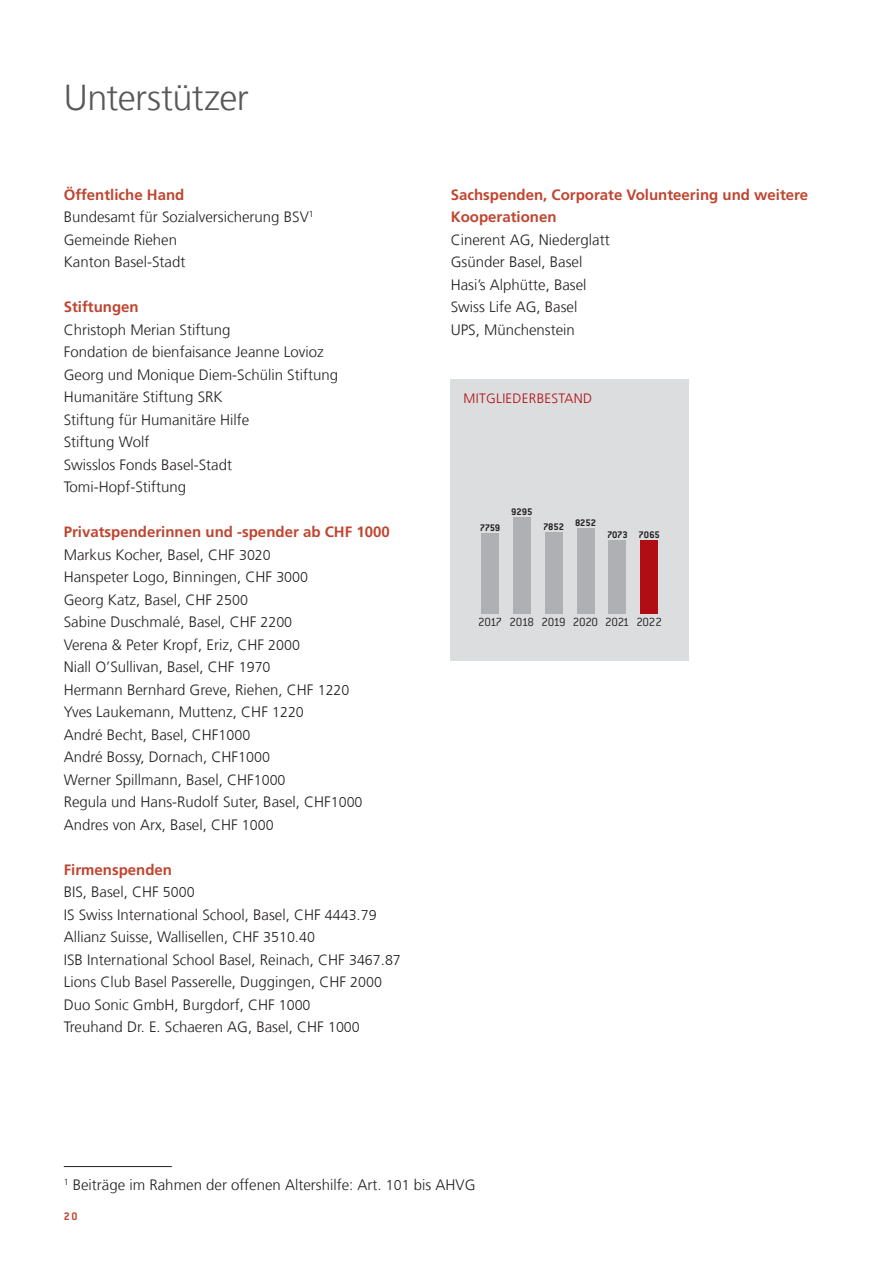
<style>
.page{position:relative;width:893px;height:1263px;background:#fff}
.page>*{position:absolute;margin:0;border:0;box-sizing:border-box;transform-origin:0 0}
.t1{font:300 36px "Frutiger LT Com";letter-spacing:-.015em;color:#57585a}
.t2{font:300 15px/22.5px "Frutiger LT Com";color:#231f20}
.t3{font:700 15px/22.5px "Frutiger LT Com";color:#bf4530}
.t4{font:300 13.5px "Frutiger LT Com";letter-spacing:.02em;color:#b00d15}
.t5{font:300 12.9px "Conduit ITC Std";letter-spacing:-.03em;color:#231f20}
.t6{font:700 12px "Conduit ITC Std";color:#bf4530}
.t7{font:700 10.5px "Conduit ITC Std";letter-spacing:-.01em;color:#231f20}
.s1{font-weight:700;color:#bf4530}
.s2{font-size:14.25px}
</style>
<div class="page">
<hr style="left:64px;top:1166px;width:108px;height:1px;background:#231f20">
<div style="left:451px;top:380px;width:238px;height:281px;background:#dcdddf"></div>
<div style="left:481px;top:533px;width:18px;height:81px;background:#afb0b4"></div>
<div style="left:513px;top:517px;width:17px;height:97px;background:#afb0b4"></div>
<div style="left:545px;top:532px;width:17px;height:82px;background:#afb0b4"></div>
<div style="left:577px;top:528px;width:17px;height:86px;background:#afb0b4"></div>
<div style="left:609px;top:540px;width:17px;height:74px;background:#afb0b4"></div>
<div style="left:641px;top:540px;width:17px;height:74px;background:#b00d15"></div>
<h1 class="t1" style="left:64px;top:76px;width:187px">Unterstützer</h1>
<p class="t2" style="left:64px;top:183px;width:251px"><span class="s1">Öffentliche Hand<br></span>Bundesamt für Sozialversicherung BSV<sup>1<br></sup>Gemeinde Riehen<br>Kanton Basel-Stadt</p>
<p class="t3" style="left:64px;top:296px;width:77px">Stiftungen</p>
<p class="t2" style="left:64px;top:318px;width:276px">Christoph Merian Stiftung<br>Fondation de bienfaisance Jeanne Lovioz<br>Georg und Monique Diem-Schülin Stiftung<br>Humanitäre Stiftung SRK<br>Stiftung für Humanitäre Hilfe<br>Stiftung Wolf<br>Swisslos Fonds Basel-Stadt<br>Tomi-Hopf-Stiftung</p>
<p class="t2" style="left:64px;top:521px;width:327px"><span class="s1">Privatspenderinnen und -spender ab CHF 1000<br></span>Markus Kocher, Basel, CHF <span class="s2">3020<br></span>Hanspeter Logo, Binningen, CHF <span class="s2">3000<br></span>Georg Katz, Basel, CHF <span class="s2">2500<br></span>Sabine Duschmalé, Basel, CHF <span class="s2">2200<br></span>Verena &amp; Peter Kropf, Eriz, CHF <span class="s2">2000<br></span>Niall O’Sullivan, Basel, CHF <span class="s2">1970<br></span>Hermann Bernhard Greve, Riehen, CHF <span class="s2">1220<br></span>Yves Laukemann, Muttenz, CHF <span class="s2">1220<br></span>André Becht, Basel, CHF<span class="s2">1000<br></span>André Bossy, Dornach, CHF<span class="s2">1000<br></span>Werner Spillmann, Basel, CHF<span class="s2">1000<br></span>Regula und Hans-Rudolf Suter, Basel, CHF<span class="s2">1000<br></span>Andres von Arx, Basel, CHF <span class="s2">1000</span></p>
<p class="t2" style="left:64px;top:858px;width:339px"><span class="s1">Firmenspenden<br></span>BIS, Basel, CHF <span class="s2">5000<br></span>IS Swiss International School, Basel, CHF <span class="s2">4443</span>.<span class="s2">79<br></span>Allianz Suisse, Wallisellen, CHF <span class="s2">3510</span>.<span class="s2">40<br></span>ISB International School Basel, Reinach, CHF <span class="s2">3467</span>.<span class="s2">87<br></span>Lions Club Basel Passerelle, Duggingen, CHF <span class="s2">2000<br></span>Duo Sonic GmbH, Burgdorf, CHF <span class="s2">1000<br></span>Treuhand Dr. E. Schaeren AG, Basel, CHF <span class="s2">1000</span></p>
<p class="t3" style="left:451px;top:183px;width:359px">Sachspenden, Corporate Volunteering und weitere<br>Kooperationen</p>
<p class="t2" style="left:451px;top:228px;width:160px">Cinerent AG, Niederglatt<br>Gsünder Basel, Basel<br>Hasi’s Alphütte, Basel<br>Swiss Life AG, Basel<br>UPS, Münchenstein</p>
<p class="t4" style="left:463px;top:390px;width:130px">MITGLIEDERBESTAND</p>
<p class="t7" style="left:480px;top:521px;width:22px">7759</p>
<p class="t7" style="left:511px;top:505px;width:23px">9295</p>
<p class="t7" style="left:543px;top:520px;width:22px">7852</p>
<p class="t7" style="left:575px;top:516px;width:23px">8252</p>
<p class="t7" style="left:607px;top:528px;width:54px">7073 7065</p>
<p class="t5" style="left:478px;top:614px;width:186px">2017 2018 2019 2020 2021 2022</p>
<p class="t2" style="left:64px;top:1173px;width:413px"><sup>1</sup> Beiträge im Rahmen der offenen Altershilfe: Art. <span class="s2">101</span> bis AHVG</p>
<p class="t6" style="left:64px;top:1209px;width:15px">20</p>
</div>
